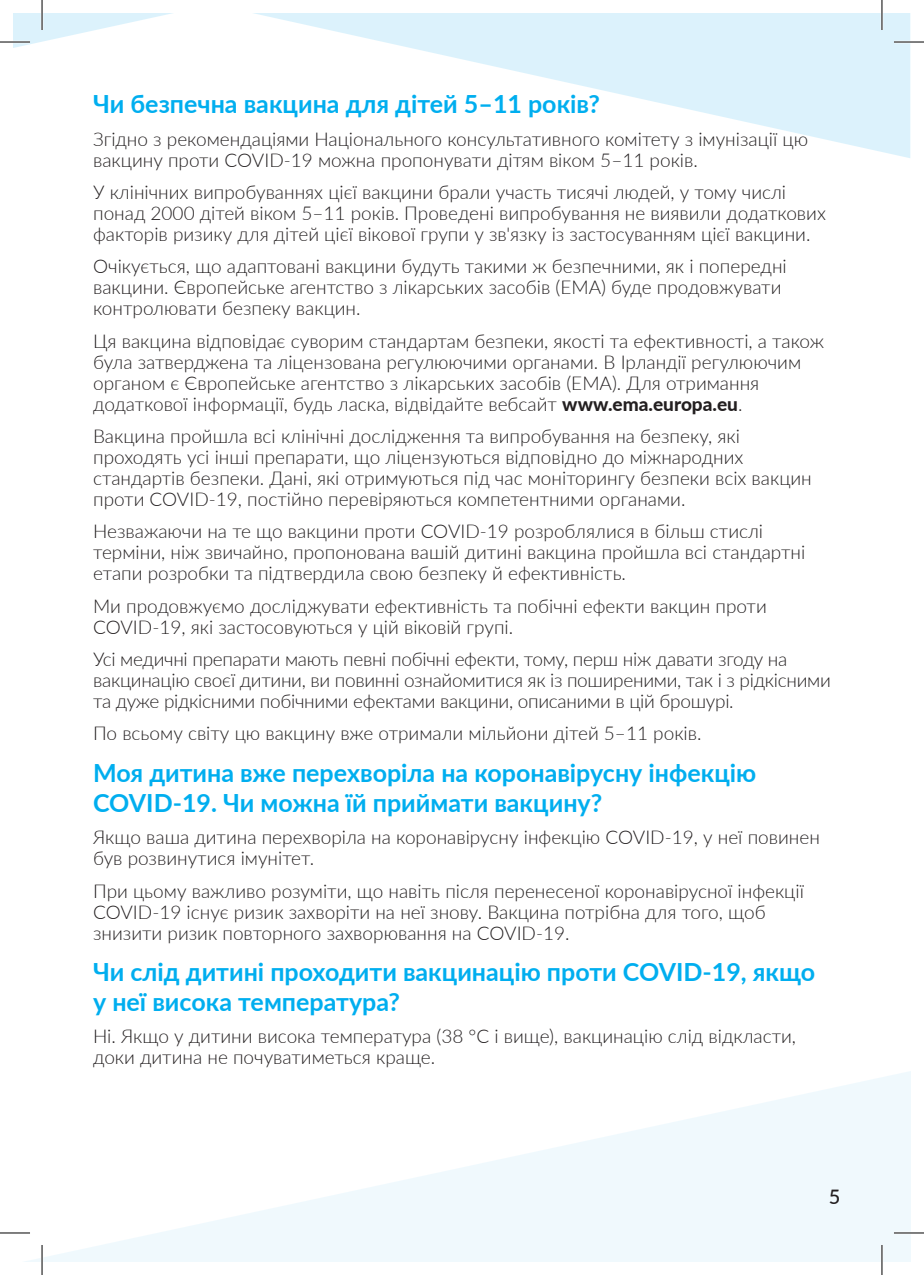
<style>
.page{position:relative;width:924px;height:1275px;background:#fff}
.page>*{position:absolute;margin:0;border:0;box-sizing:border-box;transform-origin:0 0}
.Headline{font:700 25px/30px "Lato";color:#00aeef}
.t1{font:500 20px "Lato";color:#231f20}
.Body{font:300 19px/21px "Lato";color:#231f20}
.s1{font-weight:800}
</style>
<div class="page">
<svg style="left:14px;top:14px;width:154px;height:34px"></svg>
<svg style="left:258px;top:14px;width:651px;height:144px;fill:#ddf3fc"></svg>
<svg style="left:30px;top:1072px;width:879px;height:189px;fill:#f0f9fd"></svg>
<hr style="left:0;top:41px;width:30px;height:2px;background:#fff">
<hr style="left:893px;top:41px;width:30px;height:2px;background:#fff">
<hr style="left:893px;top:1231px;width:30px;height:3px;background:#fff">
<hr style="left:41px;top:0;width:2px;height:30px;background:#fff">
<hr style="left:41px;top:1245px;width:2px;height:30px;background:#fff">
<hr style="left:880px;top:0;width:2px;height:30px;background:#fff">
<hr style="left:880px;top:1245px;width:2px;height:30px;background:#fff">
<hr style="left:0;top:42px;width:30px;height:1px;background:#000">
<hr style="left:893px;top:42px;width:30px;height:1px;background:#000">
<hr style="left:0;top:1232px;width:30px;height:1px;background:#000">
<hr style="left:893px;top:1232px;width:30px;height:1px;background:#000">
<hr style="left:42px;top:0;width:1px;height:30px;background:#000">
<hr style="left:42px;top:1245px;width:1px;height:30px;background:#000">
<hr style="left:881px;top:0;width:1px;height:30px;background:#000">
<hr style="left:881px;top:1245px;width:1px;height:30px;background:#000">
<p class="Headline" style="left:93px;top:88px;width:508px">Чи безпечна вакцина для дітей 5–11 років?</p>
<p class="Body" style="left:93px;top:127px;width:716px">Згідно з рекомендаціями Національного консультативного комітету з імунізації цю вакцину проти COVID-19 можна пропонувати дітям віком 5–11 років.</p>
<p class="Body" style="left:93px;top:181px;width:734px">У клінічних випробуваннях цієї вакцини брали участь тисячі людей, у тому числі понад 2000 дітей віком 5–11 років. Проведені випробування не виявили додаткових факторів ризику для дітей цієї вікової групи у зв'язку із застосуванням цієї вакцини.</p>
<p class="Body" style="left:93px;top:255px;width:695px">Очікується, що адаптовані вакцини будуть такими ж безпечними, як і попередні вакцини. Європейське агентство з лікарських засобів (EMA) буде продовжувати контролювати безпеку вакцин.</p>
<p class="Body" style="left:93px;top:329px;width:732px">Ця вакцина відповідає суворим стандартам безпеки, якості та ефективності, а також була затверджена та ліцензована регулюючими органами. В Ірландії регулюючим органом є Європейське агентство з лікарських засобів (EMA). Для отримання додаткової інформації, будь ласка, відвідайте вебсайт <span class="s1">www.ema.europa.eu</span>.</p>
<p class="Body" style="left:93px;top:425px;width:720px">Вакцина пройшла всі клінічні дослідження та випробування на безпеку, які проходять усі інші препарати, що ліцензуються відповідно до міжнародних стандартів безпеки. Дані, які отримуються під час моніторингу безпеки всіх вакцин проти COVID-19, постійно перевіряються компетентними органами.</p>
<p class="Body" style="left:93px;top:520px;width:713px">Незважаючи на те що вакцини проти COVID-19 розроблялися в більш стислі терміни, ніж звичайно, пропонована вашій дитині вакцина пройшла всі стандартні етапи розробки та підтвердила свою безпеку й ефективність.</p>
<p class="Body" style="left:93px;top:595px;width:675px">Ми продовжуємо досліджувати ефективність та побічні ефекти вакцин проти<br>COVID-19, які застосовуються у цій віковій групі.</p>
<p class="Body" style="left:93px;top:648px;width:738px">Усі медичні препарати мають певні побічні ефекти, тому, перш ніж давати згоду на вакцинацію своєї дитини, ви повинні ознайомитися як із поширеними, так і з рідкісними та дуже рідкісними побічними ефектами вакцини, описаними в цій брошурі.</p>
<p class="Body" style="left:93px;top:722px;width:609px">По всьому світу цю вакцину вже отримали мільйони дітей 5–11 років.</p>
<p class="Headline" style="left:93px;top:756px;width:664px">Моя дитина вже перехворіла на коронавірусну інфекцію<br>COVID-19. Чи можна їй приймати вакцину?</p>
<p class="Body" style="left:93px;top:826px;width:728px">Якщо ваша дитина перехворіла на коронавірусну інфекцію COVID-19, у неї повинен був розвинутися імунітет.</p>
<p class="Body" style="left:93px;top:879px;width:712px">При цьому важливо розуміти, що навіть після перенесеної коронавірусної інфекції<br>COVID-19 існує ризик захворіти на неї знову. Вакцина потрібна для того, щоб знизити ризик повторного захворювання на COVID-19.</p>
<p class="Headline" style="left:93px;top:955px;width:723px">Чи слід дитині проходити вакцинацію проти COVID-19, якщо у неї висока температура?</p>
<p class="Body" style="left:93px;top:1025px;width:704px">Ні. Якщо у дитини висока температура (38 °C і вище), вакцинацію слід відкласти, доки дитина не почуватиметься краще.</p>
<p class="t1" style="left:828px;top:1182px;width:13px">5</p>
</div>
